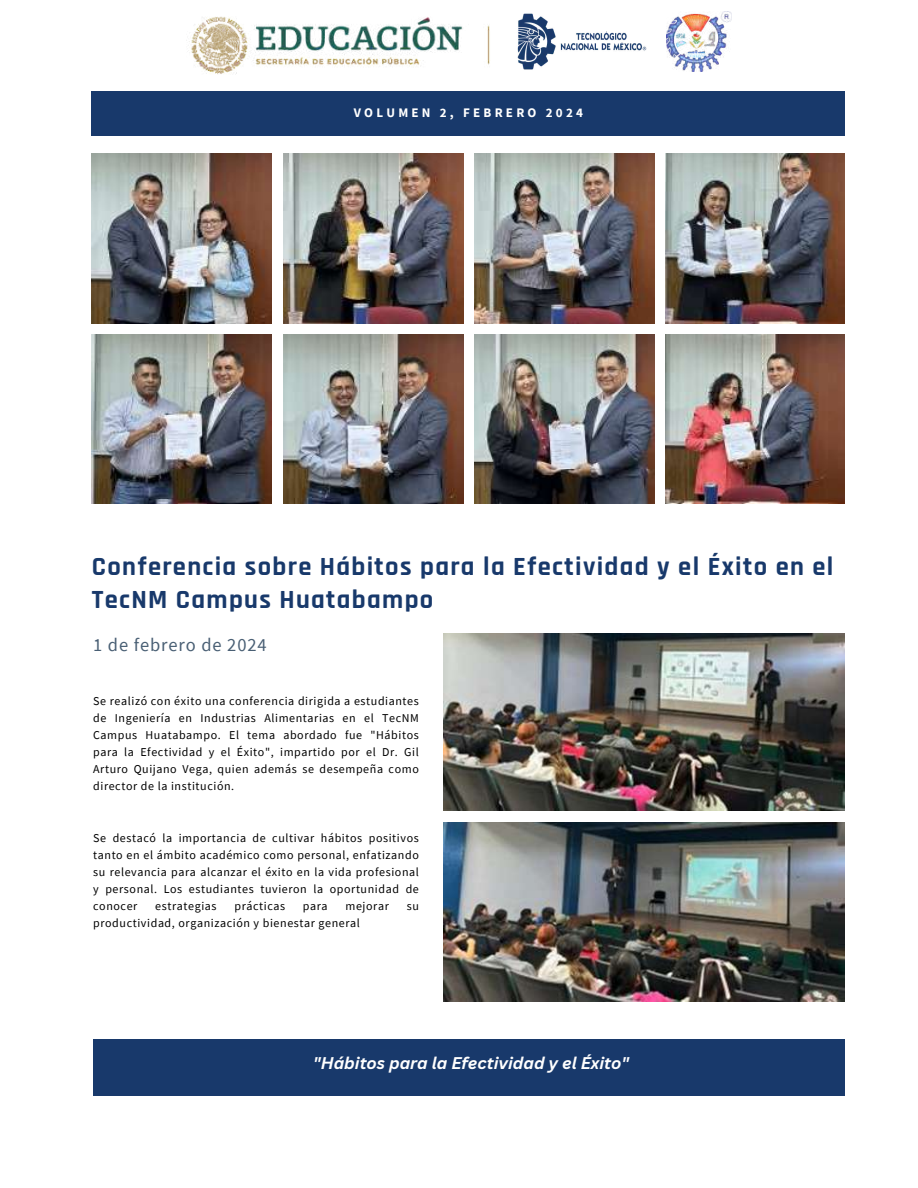
<style>
.page{position:relative;width:918px;height:1188px;background:#fff}
.page>*{position:absolute;margin:0;border:0;box-sizing:border-box;transform-origin:0 0}
.t1{font:700 26.55px/32.5px "Rajdhani";letter-spacing:.05em;color:#18396b}
.t2{font:18.45px "Source Sans Pro";letter-spacing:.05em;color:#495f74}
.t3{font:italic 700 16.5px "Canva Sans";color:#fff}
.t4{font:700 13.05px "Source Sans Pro";letter-spacing:.25em;color:#fff}
.t5{font:12px/17px "Source Sans Pro";letter-spacing:.05em;color:#000;text-align:justify}
</style>
<div class="page">
<img style="left:443px;top:633px;width:402px;height:178px">
<img style="left:443px;top:822px;width:402px;height:179px">
<img style="left:92px;top:153px;width:180px;height:170px">
<img style="left:283px;top:153px;width:180px;height:170px">
<img style="left:474px;top:153px;width:180px;height:170px">
<img style="left:666px;top:153px;width:178px;height:170px">
<img style="left:92px;top:335px;width:180px;height:168px">
<img style="left:283px;top:335px;width:180px;height:168px">
<img style="left:474px;top:335px;width:180px;height:168px">
<img style="left:666px;top:335px;width:178px;height:168px">
<div style="left:92px;top:92px;width:752px;height:44px;background:#18396b"></div>
<div style="left:93px;top:1039px;width:752px;height:57px;background:#18396b"></div>
<img style="left:667px;top:12px;width:65px;height:59px">
<img style="left:517px;top:13px;width:130px;height:57px">
<img style="left:186px;top:16px;width:304px;height:58px">
<p class="t4" style="left:354px;top:104px;width:231px">VOLUMEN 2, FEBRERO 2024</p>
<h1 class="t1" style="left:92px;top:551px;width:743px">Conferencia sobre Hábitos para la Efectividad y el Éxito en el<br>TecNM Campus Huatabampo</h1>
<h2 class="t2" style="left:93px;top:633px;width:175px">1 de febrero de 2024</h2>
<p class="t5" style="left:93px;top:692px;width:327px">Se realizó con éxito una conferencia dirigida a estudiantes de Ingeniería en Industrias Alimentarias en el TecNM Campus Huatabampo. El tema abordado fue "Hábitos para la Efectividad y el Éxito", impartido por el Dr. Gil Arturo Quijano Vega, quien además se desempeña como director de la institución.</p>
<p class="t5" style="left:93px;top:830px;width:327px">Se destacó la importancia de cultivar hábitos positivos tanto en el ámbito académico como personal, enfatizando su relevancia para alcanzar el éxito en la vida profesional y personal. Los estudiantes tuvieron la oportunidad de conocer</p>
<p class="t5" style="left:155px;top:898px;width:63px">estrategias</p>
<p class="t5" style="left:234px;top:898px;width:52px">prácticas</p>
<p class="t5" style="left:303px;top:898px;width:26px">para</p>
<p class="t5" style="left:346px;top:898px;width:45px">mejorar</p>
<p class="t5" style="left:407px;top:898px;width:14px">su</p>
<p class="t5" style="left:93px;top:915px;width:268px">productividad, organización y bienestar general</p>
<h3 class="t3" style="left:313px;top:1052px;width:317px">"Hábitos para la Efectividad y el Éxito"</h3>
</div>
